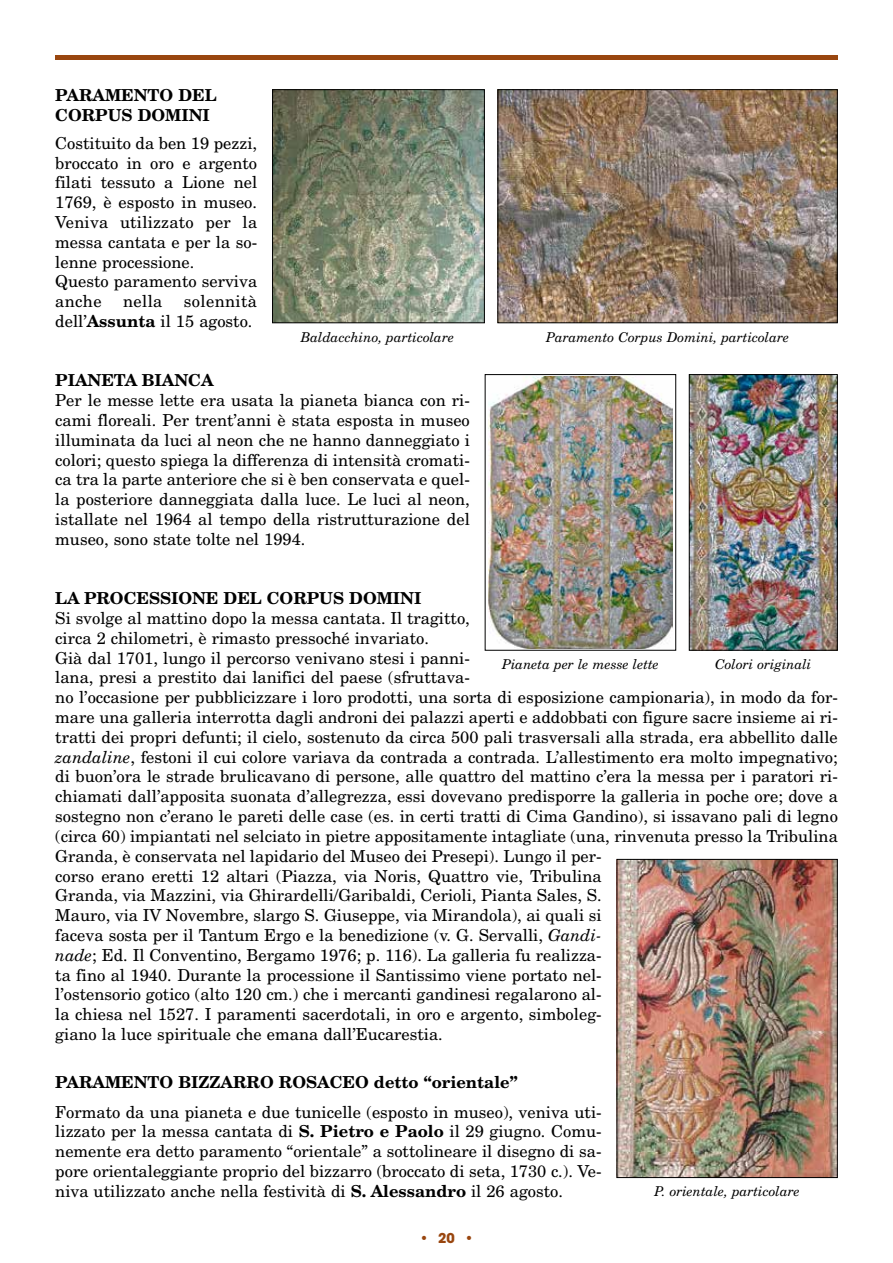
<style>
.page{position:relative;width:893px;height:1263px;background:#fff}
.page>*{position:absolute;margin:0;border:0;box-sizing:border-box;transform-origin:0 0}
.t1{font:16.5px/19.8px "New Century Schlbk";color:#000}
.t2{font:700 16.5px/19.8px "New Century Schlbk";color:#000}
.t3{font:italic 13.5px "New Century Schlbk";color:#000}
.t4{font:700 13.5px "Avant Garde";color:#99460f}
.s1{font-weight:700}
.s2{font-style:italic}
</style>
<div class="page">
<div style="left:55px;top:55px;width:783px;height:5px;background:#99460f"></div>
<img style="left:499px;top:91px;width:337px;height:230px">
<div style="left:497px;top:89px;width:341px;height:234px;border:1px solid #000"></div>
<img style="left:274px;top:91px;width:209px;height:230px">
<div style="left:272px;top:89px;width:213px;height:234px;border:1px solid #000"></div>
<img style="left:691px;top:376px;width:145px;height:273px">
<div style="left:689px;top:374px;width:149px;height:277px;border:1px solid #000"></div>
<img style="left:489px;top:376px;width:183px;height:272px">
<img style="left:619px;top:861px;width:217px;height:315px">
<div style="left:617px;top:859px;width:221px;height:319px;border:1px solid #000"></div>
<p class="t2" style="left:55px;top:85px;width:163px">PARAMENTO DEL<br>CORPUS DOMINI</p>
<p class="t1" style="left:55px;top:133px;width:203px">Costituito da ben 19 pezzi, broccato in oro e argento filati tessuto a Lione nel<br>1769, è esposto in museo.<br>Veniva utilizzato per la messa cantata e per la so&shy;lenne processione.<br>Questo paramento serviva anche</p>
<p class="t1" style="left:55px;top:291px;width:203px;text-align:right">solennità<br>dell’<span class="s1">Assunta</span> il 15 agosto.</p>
<p class="t1" style="left:123px;top:291px;width:41px">nella</p>
<p class="t3" style="left:301px;top:329px;width:155px">Baldacchino, particolare</p>
<p class="t3" style="left:546px;top:329px;width:245px">Paramento Corpus Domini, particolare</p>
<p class="t2" style="left:55px;top:370px;width:160px">PIANETA BIANCA</p>
<p class="t1" style="left:55px;top:390px;width:416px;text-align:justify">Per le messe lette era usata la pianeta bianca con ri&shy;cami floreali. Per trent’anni è stata esposta in museo illuminata da luci al neon che ne hanno danneggiato i colori; questo spiega la differenza di intensità cromati&shy;ca tra la parte anteriore che si è ben conservata e quel&shy;la posteriore danneggiata dalla luce. Le luci al neon, istallate nel 1964 al tempo della ristrutturazione del museo, sono state tolte nel 1994.</p>
<p class="t2" style="left:55px;top:588px;width:368px">LA PROCESSIONE DEL CORPUS DOMINI</p>
<p class="t1" style="left:55px;top:608px;width:784px">Si svolge al mattino dopo la messa cantata. Il tragitto,<br>circa 2 chilometri, è rimasto pressoché invariato.<br>Già dal 1701, lungo il percorso venivano stesi i panni-<br>lana, presi a prestito dai lanifici del paese (sfruttava-<br>no l’occasione per pubblicizzare i loro prodotti, una sorta di esposizione campionaria), in modo da for&shy;mare una galleria interrotta dagli androni dei palazzi aperti e addobbati con figure sacre insieme ai ri&shy;tratti dei propri defunti; il cielo, sostenuto da circa 500 pali trasversali alla strada, era abbellito dalle <span class="s2">zandaline</span>, festoni il cui colore variava da contrada a contrada. L’allestimento era molto impegnativo; di buon’ora le strade brulicavano di persone, alle quattro del mattino c’era la messa per i paratori ri&shy;chiamati dall’apposita suonata d’allegrezza, essi dovevano predisporre la galleria in poche ore; dove a sostegno non c’erano le pareti delle case (es. in certi tratti di Cima Gandino), si issavano pali di legno (circa 60) impiantati nel selciato in pietre appositamente intagliate (una, rinvenuta presso la Tribulina Granda, è conservata nel lapidario del Museo dei Presepi). Lungo il per-<br>corso erano eretti 12 altari (Piazza, via Noris, Quattro vie, Tribulina<br>Granda, via Mazzini, via Ghirardelli/Garibaldi, Cerioli, Pianta Sales, S.<br>Mauro, via IV Novembre, slargo S. Giuseppe, via Mirandola), ai quali si<br>faceva sosta per il Tantum Ergo e la benedizione (v. G. Servalli, <span class="s2">Gandi-<br>nade</span>; Ed. Il Conventino, Bergamo 1976; p. 116). La galleria fu realizza-<br>ta fino al 1940. Durante la processione il Santissimo viene portato nel-<br>l’ostensorio gotico (alto 120 cm.) che i mercanti gandinesi regalarono al-<br>la chiesa nel 1527. I paramenti sacerdotali, in oro e argento, simboleg-<br>giano la luce spirituale che emana dall’Eucarestia.</p>
<p class="t2" style="left:55px;top:1072px;width:464px">PARAMENTO BIZZARRO ROSACEO detto “orientale”</p>
<p class="t1" style="left:55px;top:1101px;width:548px;text-align:justify">Formato da una pianeta e due tunicelle (esposto in museo), veniva uti&shy;lizzato per la messa cantata di <span class="s1">S. Pietro e Paolo</span> il 29 giugno. Comu&shy;nemente era detto paramento “orientale” a sottolineare il disegno di sa&shy;pore orientaleggiante proprio del bizzarro (broccato di seta, 1730 c.). Ve&shy;niva utilizzato anche nella festività di <span class="s1">S. Alessandro</span> il 26 agosto.</p>
<p class="t4" style="left:419px;top:1230px;width:56px">• 20 •</p>
<p class="t3" style="left:502px;top:656px;width:158px">Pianeta per le messe lette</p>
<p class="t3" style="left:715px;top:656px;width:98px">Colori originali</p>
<p class="t3" style="left:655px;top:1183px;width:147px">P. orientale, particolare</p>
</div>
